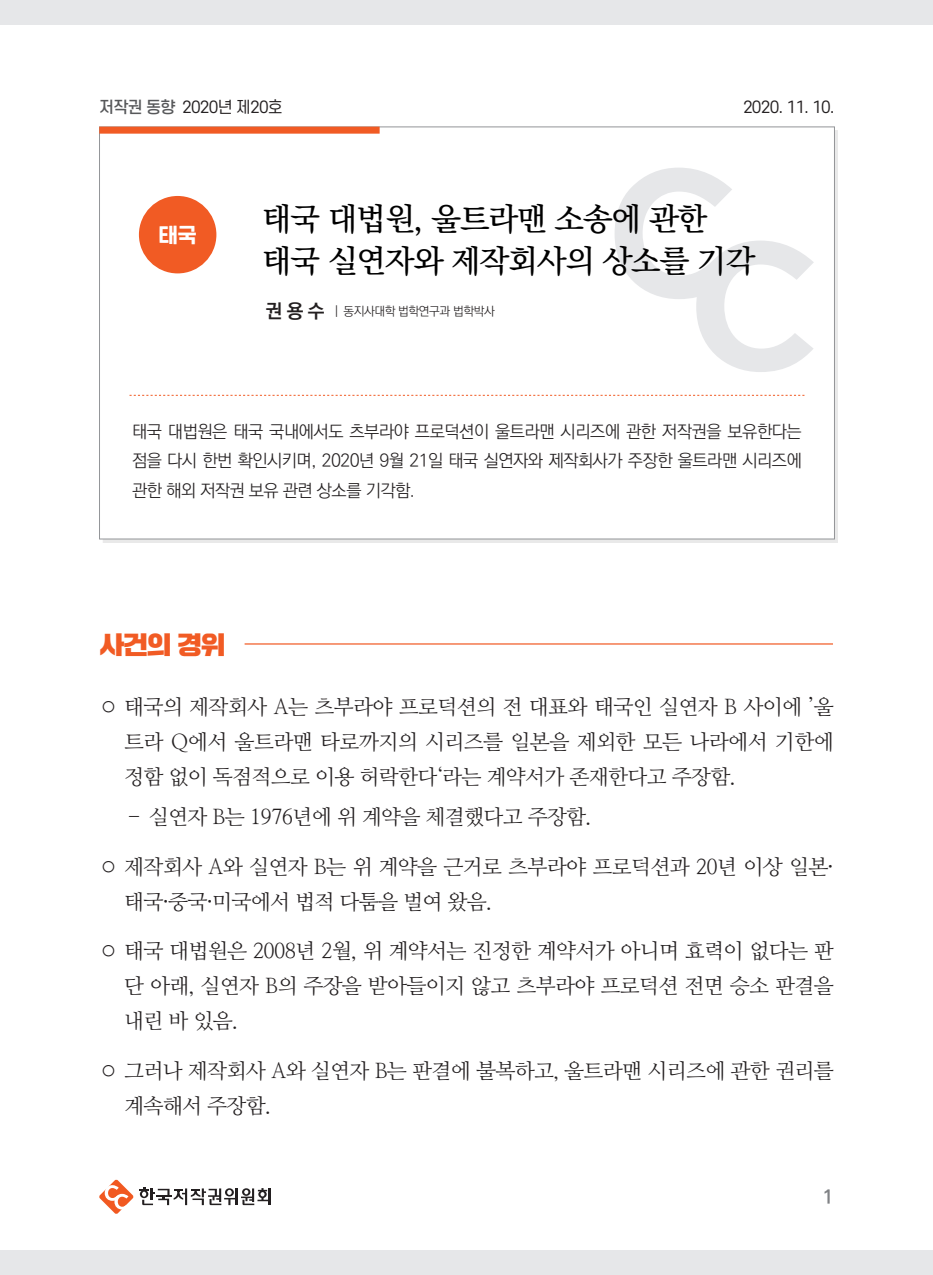
<style>
.page{position:relative;width:933px;height:1275px;background:#fff}
.page>*{position:absolute;margin:0;border:0;box-sizing:border-box;transform-origin:0 0}
.제목{font:500 31.5px/42px "Ko Pub Batang";letter-spacing:-.03em;color:#000}
.주황서브{font:24.5px "SD Gd Gothic";color:#f15b24}
.t1{font:21px/35px "Nanum Myeongjo OTF";letter-spacing:-.03em;color:#231f20;text-align:justify}
.t2{font:20.47px "SD Nemony a Basic";color:#fff}
.t3{font:700 19.25px "Ko Pub Dotum";color:#808285}
.발문{font:300 17.5px/29.8px "Ko Pub Dotum";letter-spacing:-.03em;color:#231f20;text-align:justify}
.t4{font:15.75px "S Core Dream 4";letter-spacing:-.05em;color:#231f20}
.t5{font:300 12.25px "Ko Pub Dotum";letter-spacing:-.03em;color:#231f20}
.s1{font-family:"S Core Dream 5";font-weight:500;color:#57585a}
.s2{font-weight:700;font-size:19.25px}
.s3{font-family:"SD Myeongjo b Md"}
</style>
<div class="page">
<hr style="left:268px;top:1188px;width:3px;height:17px;background:#231f20">
<svg style="left:99px;top:1179px;width:169px;height:35px"></svg>
<div style="left:0;top:0;width:933px;height:25px;background:#e6e7e9"></div>
<div style="left:0;top:1250px;width:933px;height:25px;background:#e6e7e9"></div>
<hr style="left:244px;top:643px;width:589px;height:2px;background:#f15b24">
<svg style="left:614px;top:168px;width:200px;height:204px"></svg>
<div style="left:139px;top:196px;width:77px;height:77px;background:#f15b24;border-radius:50%"></div>
<div style="left:99px;top:127px;width:280px;height:7px;background:#f15b24"></div>
<svg style="left:129px;top:395px;width:675px;height:1px"></svg>
<p class="t4" style="left:99px;top:96px;width:185px"><span class="s1">저작권 동향</span> 2020년 제20호</p>
<p class="t4" style="left:743px;top:96px;width:93px">2020. 11. 10.</p>
<p class="t2" style="left:159px;top:224px;width:39px">태국</p>
<p class="제목" style="left:262px;top:199px;width:495px">태국 대법원, 울트라맨 소송에 관한 태국 실연자와 제작회사의 상소를 기각</p>
<p class="t5" style="left:265px;top:305px;width:231px"><span class="s2">권 용 수</span> | 동지사대학 법학연구과 법학박사</p>
<p class="발문" style="left:132px;top:417px;width:671px">태국 대법원은 태국 국내에서도 츠부라야 프로덕션이 울트라맨 시리즈에 관한 저작권을 보유한다는 점을 다시 한번 확인시키며, 2020년 9월 21일 태국 실연자와 제작회사가 주장한 울트라맨 시리즈에 관한 해외 저작권 보유 관련 상소를 기각함.</p>
<p class="주황서브" style="left:99px;top:632px;width:128px">사건의 경위</p>
<p class="t1" style="left:124px;top:688px;width:711px;text-indent:-25px"><span class="s3">○</span> 태국의 제작회사 A는 츠부라야 프로덕션의 전 대표와 태국인 실연자 B 사이에 ’울 트라 Q에서 울트라맨 타로까지의 시리즈를 일본을 제외한 모든 나라에서 기한에 정함 없이 독점적으로 이용 허락한다‘라는 계약서가 존재한다고 주장함.</p>
<p class="t1" style="left:124px;top:798px;width:469px">– 실연자 B는 1976년에 위 계약을 체결했다고 주장함.</p>
<p class="t1" style="left:124px;top:848px;width:711px;text-indent:-25px"><span class="s3">○</span> 제작회사 A와 실연자 B는 위 계약을 근거로 츠부라야 프로덕션과 20년 이상 일본· 태국·중국·미국에서 법적 다툼을 벌여 왔음.</p>
<p class="t1" style="left:124px;top:933px;width:711px;text-indent:-25px"><span class="s3">○</span> 태국 대법원은 2008년 2월, 위 계약서는 진정한 계약서가 아니며 효력이 없다는 판 단 아래, 실연자 B의 주장을 받아들이지 않고 츠부라야 프로덕션 전면 승소 판결을 내린 바 있음.</p>
<p class="t1" style="left:124px;top:1052px;width:711px;text-indent:-25px"><span class="s3">○</span> 그러나 제작회사 A와 실연자 B는 판결에 불복하고, 울트라맨 시리즈에 관한 권리를 계속해서 주장함.</p>
<p class="t3" style="left:823px;top:1187px;width:12px">1</p>
</div>
